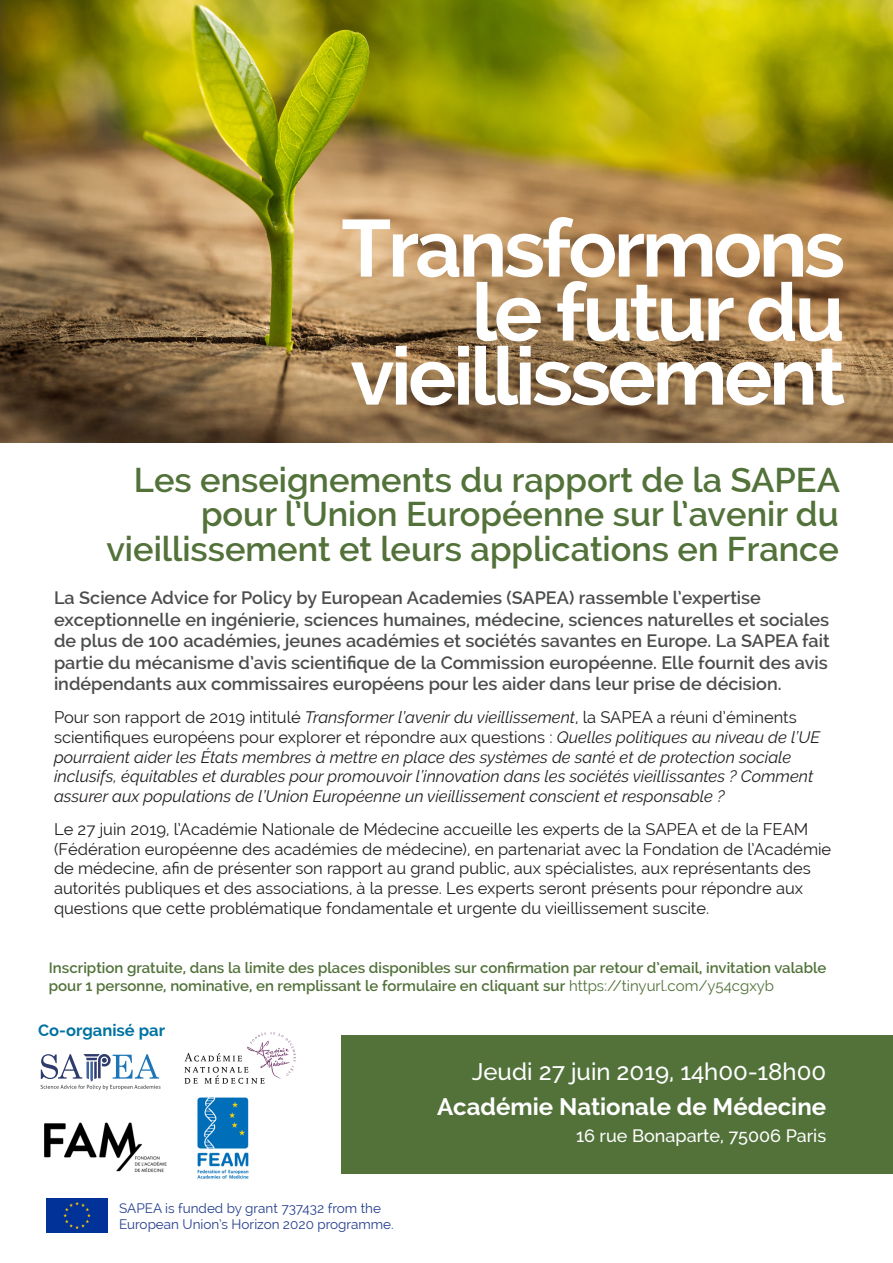
<style>
.page{position:relative;width:893px;height:1263px;background:#fff}
.page>*{position:absolute;margin:0;border:0;box-sizing:border-box;transform-origin:0 0}
.t1{font:700 80.55px/64.1px "Raleway";letter-spacing:-.04em;color:#fff;text-align:right}
.t2{font:600 34.35px/34.5px "Raleway";color:#52723a;text-align:right}
.t3{font:500 24px "Raleway";color:#fff}
.t4{font:700 24px "Raleway";color:#fff}
.t5{font:600 18px/21.6px "Raleway";color:#4b4c4d}
.t6{font:500 18px "Raleway";color:#fff}
.t7{font:italic 16.5px/19.8px "Raleway";color:#231f20}
.t8{font:16.5px/19.8px "Raleway";color:#231f20}
.t9{font:700 16.5px "Raleway";color:#0073a0}
.t10{font:600 15px/18px "Raleway";color:#52723a}
.t11{font:13.5px/16.2px "Raleway";color:#253f8e}
.s1{font-style:normal}
.s2{font-weight:400}
</style>
<div class="page">
<img style="left:0;top:0;width:893px;height:442px">
<div style="left:341px;top:1035px;width:552px;height:139px;background:#52723a"></div>
<svg style="left:184px;top:1032px;width:112px;height:52px"></svg>
<img style="left:44px;top:1122px;width:123px;height:51px">
<img style="left:197px;top:1097px;width:52px;height:82px">
<svg style="left:41px;top:1054px;width:120px;height:36px"></svg>
<div style="left:47px;top:1198px;width:61px;height:35px;background:#013298"></div>
<p class="t1" style="left:341px;top:217px;width:505px">Transformons le futur du vieillissement</p>
<p class="t2" style="left:106px;top:462px;width:735px">Les enseignements du rapport de la SAPEA pour l’Union Européenne sur l’avenir du vieillissement et leurs applications en France</p>
<p class="t5" style="left:54px;top:587px;width:777px">La Science Advice for Policy by European Academies (SAPEA) rassemble l’expertise exceptionnelle en ingénierie, sciences humaines, médecine, sciences naturelles et sociales de plus de 100 académies, jeunes académies et sociétés savantes en Europe. La SAPEA fait partie du mécanisme d’avis scientifique de la Commission européenne. Elle fournit des avis indépendants aux commissaires européens pour les aider dans leur prise de décision.</p>
<p class="t7" style="left:54px;top:707px;width:767px"><span class="s1">Pour son rapport de 2019 intitulé</span> Transformer l’avenir du vieillissement<span class="s1">, la SAPEA a réuni d’éminents scientifiques européens pour explorer et répondre aux questions :</span> Quelles politiques au niveau de l’UE pourraient aider les États membres à mettre en place des systèmes de santé et de protection sociale inclusifs, équitables et durables pour promouvoir l’innovation dans les sociétés vieillissantes ? Comment assurer aux populations de l’Union Européenne un vieillissement conscient et responsable ?</p>
<p class="t8" style="left:54px;top:819px;width:779px">Le 27 juin 2019, l’Académie Nationale de Médecine accueille les experts de la SAPEA et de la FEAM (Fédération européenne des académies de médecine), en partenariat avec la Fondation de l’Académie de médecine, afin de présenter son rapport au grand public, aux spécialistes, aux représentants des autorités publiques et des associations, à la presse. Les experts seront présents pour répondre aux questions que cette problématique fondamentale et urgente du vieillissement suscite.</p>
<p class="t10" style="left:49px;top:958px;width:779px">Inscription gratuite, dans la limite des places disponibles sur confirmation par retour d’email, invitation valable pour 1 personne, nominative, en remplissant le formulaire en cliquant sur <span class="s2">https://tinyurl.com/y54cgxyb</span></p>
<p class="t9" style="left:38px;top:1021px;width:128px">Co-organisé par</p>
<p class="t11" style="left:119px;top:1200px;width:276px">SAPEA is funded by grant 737432 from the<br>European Union’s Horizon 2020 programme.</p>
<p class="t3" style="left:472px;top:1058px;width:356px">Jeudi 27 juin 2019, 14h00-18h00</p>
<p class="t4" style="left:437px;top:1093px;width:391px">Académie Nationale de Médecine</p>
<p class="t6" style="left:576px;top:1125px;width:252px">16 rue Bonaparte, 75006 Paris</p>
</div>
